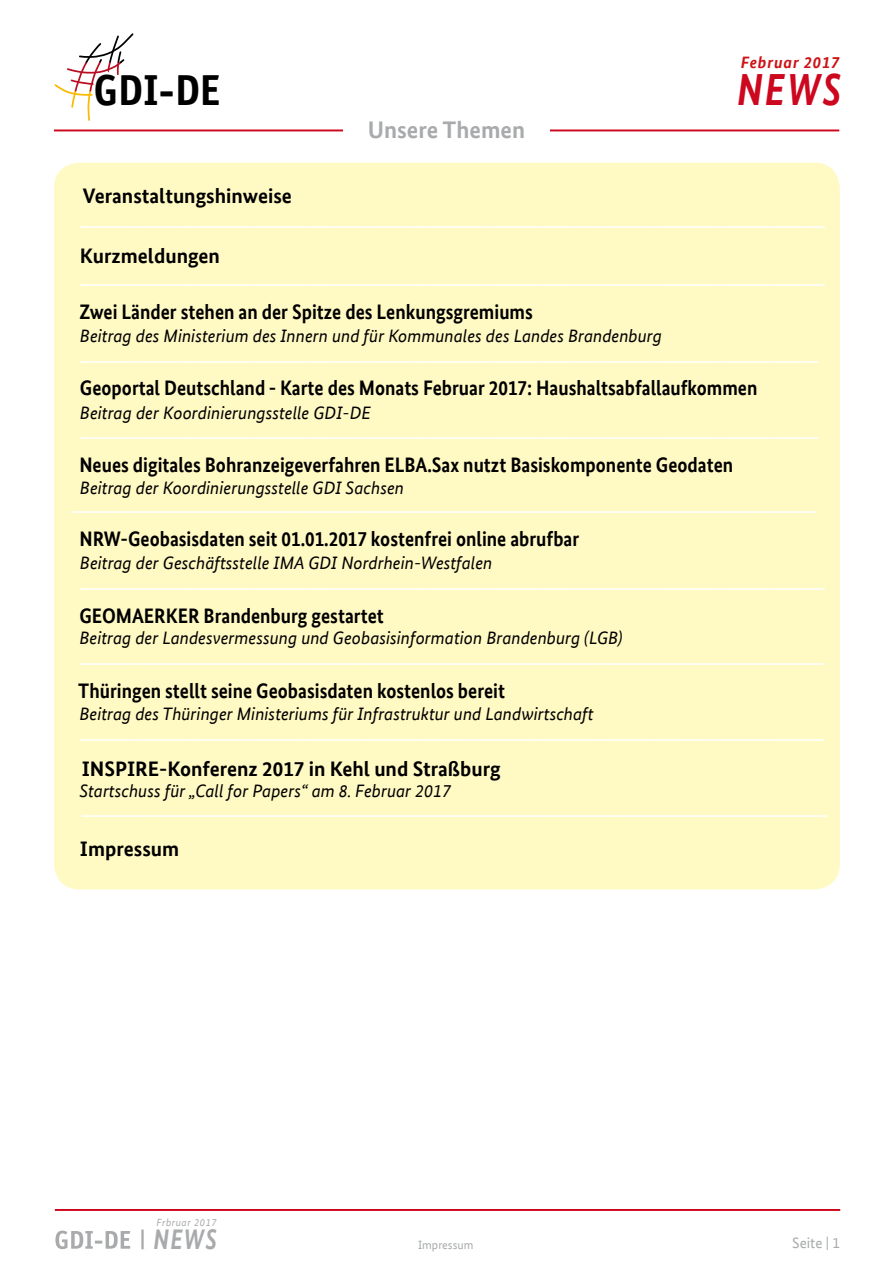
<style>
.page{position:relative;width:893px;height:1263px;background:#fff}
.page>*{position:absolute;margin:0;border:0;box-sizing:border-box;transform-origin:0 0}
.t1{font:italic 700 45px "Bundes Sans Web";color:#cd071e;scale:.85 1}
.t2{font:700 43.5px "Officina Sans";color:#000}
.t3{font:italic 700 28.35px "Bundes Sans Web";color:#a9aaac;scale:.82 1}
.t4{font:700 24px "Bundes Sans Web";color:#a9aaac}
.Überschrift{font:700 21px "Bundes Sans Web";color:#000;scale:.91 1}
.Überschrift-2{font:700 21px "Bundes Sans Web";color:#000}
.Inhaltsverzeichnis-Ü{font:700 21px "Bundes Sans Web";color:#000}
.Inhaltsverzeichnis_K{font:700 21px "Bundes Sans Web";color:#000}
.Überschrift-3{font:italic 18px "Bundes Sans Web";color:#000}
.Überschrift-Kommenta{font:italic 18px "Bundes Sans Web";color:#000}
.Überschrift-4{font:700 16.5px "Bundes Sans Web";color:#fff}
.Überschrift-Kommenta-2{font:700 16.5px "Bundes Sans Web";color:#fff}
.Inhaltsverzeichnis-Ü-2{font:700 16.5px "Bundes Sans Web";color:#fff}
.Inhaltsverzeichnis_K-2{font:700 16.5px "Bundes Sans Web";color:#fff}
.t5{font:italic 700 16.5px "Bundes Sans Web";letter-spacing:.05em;color:#cd1316}
.Fußnote{font:15px "Bundes Sans Web";color:#a9aaac}
.Fußnote-2{font:12px "Bundes Sans Web";color:#a9aaac}
.t6{font:italic 10.35px "Bundes Sans Web";letter-spacing:.05em;color:#a9aaac}
</style>
<div class="page">
<div style="left:54px;top:163px;width:786px;height:726px;background:#fff9c4;border-radius:26px"></div>
<hr style="left:54px;top:129px;width:785px;height:2px;background:#cd071e">
<svg style="left:54px;top:33px;width:80px;height:88px"></svg>
<hr style="left:55px;top:1209px;width:785px;height:2px;background:#cd071e">
<svg style="left:151px;top:1210px;width:69px;height:1px"></svg>
<svg style="left:55px;top:1229px;width:89px;height:21px"></svg>
<div style="left:343px;top:114px;width:207px;height:29px;background:#fff"></div>
<p class="t5" style="left:741px;top:53px;width:100px">Februar 2017</p>
<h2 class="t2" style="left:93px;top:63px;width:128px">GDI-DE</h2>
<h1 class="t1" style="left:737px;top:63px;width:124px">NEWS</h1>
<p class="t4" style="left:368px;top:116px;width:159px">Unsere Themen</p>
<p class="Inhaltsverzeichnis-Ü" style="left:83px;top:183px;width:211px">Veranstaltungshinweise</p>
<p class="Inhaltsverzeichnis-Ü-2" style="left:80px;top:210px;width:747px">__________________________________________________________________________________________________________</p>
<p class="Inhaltsverzeichnis_K" style="left:80px;top:243px;width:142px">Kurzmeldungen</p>
<p class="Inhaltsverzeichnis_K-2" style="left:80px;top:267px;width:747px">__________________________________________________________________________________________________________</p>
<p class="Überschrift" style="left:79px;top:299px;width:500px">Zwei Länder stehen an der Spitze des Lenkungsgremiums</p>
<p class="Überschrift-Kommenta" style="left:80px;top:325px;width:583px">Beitrag des Ministerium des Innern und für Kommunales des Landes Brandenburg</p>
<p class="Überschrift-Kommenta-2" style="left:80px;top:344px;width:740px">_________________________________________________________________________________________________________</p>
<p class="Überschrift" style="left:80px;top:376px;width:746px">Geoportal Deutschland - Karte des Monats Februar 2017: Haushaltsabfallaufkommen</p>
<p class="Überschrift-Kommenta" style="left:80px;top:402px;width:292px">Beitrag der Koordinierungsstelle GDI-DE</p>
<p class="Überschrift-Kommenta-2" style="left:80px;top:421px;width:740px">_________________________________________________________________________________________________________</p>
<p class="Überschrift" style="left:79px;top:453px;width:720px">Neues digitales Bohranzeigeverfahren ELBA.Sax nutzt Basiskomponente Geodaten</p>
<p class="Überschrift-3" style="left:80px;top:477px;width:326px">Beitrag der Koordinierungsstelle GDI Sachsen</p>
<p class="Überschrift-4" style="left:71px;top:495px;width:747px">__________________________________________________________________________________________________________</p>
<p class="Überschrift" style="left:79px;top:527px;width:551px">NRW-Geobasisdaten seit 01.01.2017 kostenfrei online abrufbar</p>
<p class="Überschrift-Kommenta" style="left:80px;top:553px;width:414px">Beitrag der Geschäftsstelle IMA GDI Nordrhein-Westfalen</p>
<p class="Überschrift-Kommenta-2" style="left:80px;top:572px;width:747px">__________________________________________________________________________________________________________</p>
<p class="Überschrift" style="left:79px;top:603px;width:336px">GEOMAERKER Brandenburg gestartet</p>
<p class="Überschrift-3" style="left:79px;top:628px;width:545px">Beitrag der Landesvermessung und Geobasisinformation Brandenburg (LGB)</p>
<p class="Überschrift-4" style="left:79px;top:647px;width:747px">__________________________________________________________________________________________________________</p>
<p class="Überschrift" style="left:78px;top:679px;width:470px">Thüringen stellt seine Geobasisdaten kostenlos bereit</p>
<p class="Überschrift-3" style="left:79px;top:703px;width:516px">Beitrag des Thüringer Ministeriums für Infrastruktur und Landwirtschaft</p>
<p class="Überschrift-4" style="left:79px;top:722px;width:747px">__________________________________________________________________________________________________________</p>
<p class="Überschrift-2" style="left:82px;top:756px;width:421px">INSPIRE-Konferenz 2017 in Kehl und Straßburg</p>
<p class="Überschrift-3" style="left:79px;top:781px;width:373px">Startschuss für „Call for Papers“ am 8. Februar 2017</p>
<p class="Überschrift-4" style="left:82px;top:798px;width:747px">__________________________________________________________________________________________________________</p>
<p class="Inhaltsverzeichnis_K" style="left:80px;top:836px;width:101px">Impressum</p>
<p class="t6" style="left:157px;top:1216px;width:61px">Frbruar 2017</p>
<h3 class="t3" style="left:153px;top:1223px;width:79px">NEWS</h3>
<p class="Fußnote-2" style="left:418px;top:1238px;width:57px">Impressum</p>
<p class="Fußnote" style="left:792px;top:1234px;width:49px">Seite | 1</p>
</div>
